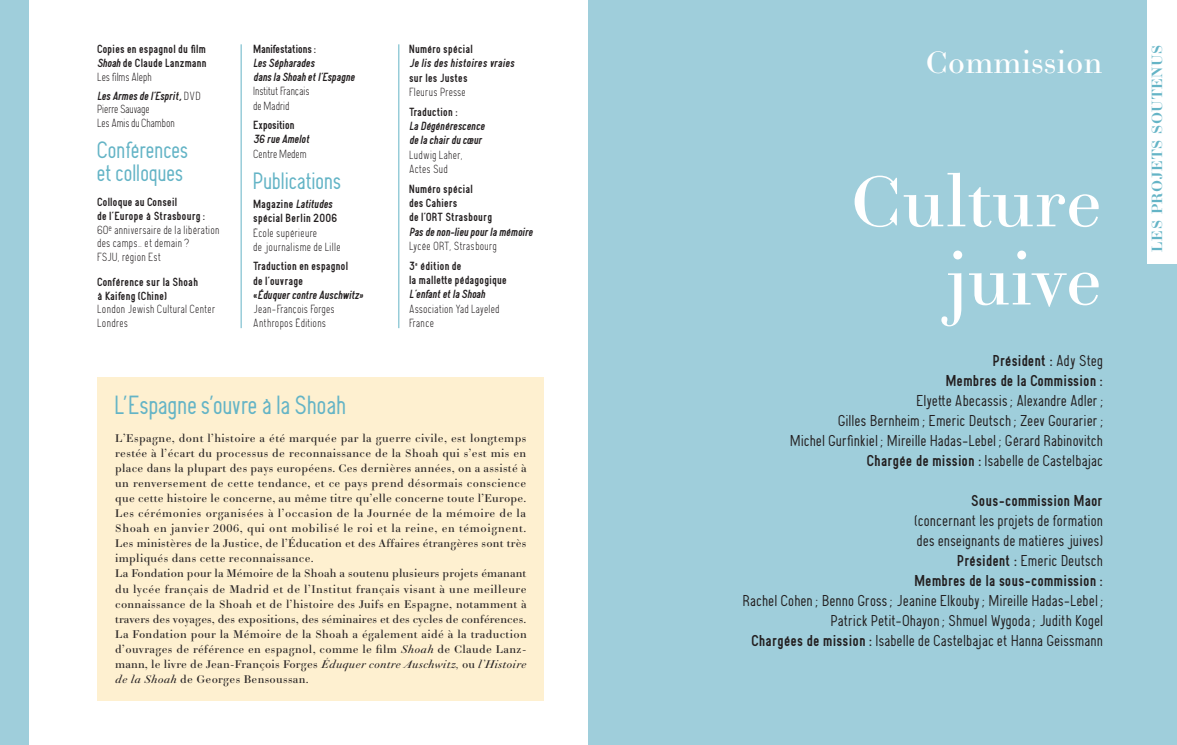
<style>
.page{position:relative;width:1177px;height:745px;background:#fff}
.page>*{position:absolute;margin:0;border:0;box-sizing:border-box;transform-origin:0 0}
.t1{font:72.5px/78.1px "Didot Elder";color:#fff;text-align:right}
.t2{font:31.25px "Didot Elder";color:#fff}
.t3{font:25px "Normale Legere";letter-spacing:.05em;color:#64b4c6}
.t4{font:22.5px/23.5px "Normale Legere";letter-spacing:.055em;color:#64b4c6}
.t5{font:15px/20px "Normale Legere";letter-spacing:.08em;color:#231f20;text-align:right}
.t6{font:700 15px "Didot Elder";letter-spacing:.045em;color:#64b4c6}
.t7{font:11.25px/15px "Didot Elder";letter-spacing:.025em;color:#231f20}
.t8{font:11.25px/14.4px "Normale Grasse";letter-spacing:.075em;color:#231f20}
.t9{font:11.25px/14.2px "Normale Fine";letter-spacing:.065em;color:#231f20}
.t10{font:11.25px/14.2px "Normale Grasse Italique";letter-spacing:.045em;color:#231f20}
.t11{font:11.25px/13.8px "Normale Fine";letter-spacing:.04em;color:#231f20}
.s1{font-family:"Normale Grasse Italique"}
.s2{font-family:"Normale Fine"}
.s3{font-family:"Normale Grasse"}
.s4{font-style:italic}
</style>
<div class="page">
<div style="left:0;top:0;width:28px;height:744px;background:#9fcedb"></div>
<hr style="left:241px;top:44px;width:1px;height:284px;background:#64b4c6">
<hr style="left:398px;top:44px;width:1px;height:284px;background:#64b4c6">
<div style="left:588px;top:0;width:558px;height:744px;background:#9fcedb"></div>
<div style="left:97px;top:376px;width:447px;height:324px;background:#fef0d0"></div>
<div style="left:1146px;top:264px;width:30px;height:480px;background:#9fcedb"></div>
<p class="t8" style="left:97px;top:43px;width:110px;line-height:13.8px;text-align:justify">Copies en espagnol du film <span class="s1">Shoah</span> de Claude Lanzmann <span class="s2">Les films Aleph</span></p>
<p class="t11" style="left:97px;top:90px;width:105px"><span class="s1">Les Armes de l’Esprit,</span> DVD<br>Pierre Sauvage<br>Les Amis du Chambon</p>
<p class="t4" style="left:97px;top:140px;width:92px">Conférences et colloques</p>
<p class="t9" style="left:97px;top:196px;width:123px;line-height:13.8px"><span class="s3">Colloque au Conseil<br>de l’Europe à Strasbourg :<br></span>60<sup>e</sup> anniversaire de la libération des camps… et demain ?<br>FSJU, région Est</p>
<p class="t8" style="left:97px;top:276px;width:119px;line-height:13.8px">Conférence sur la Shoah<br>à Kaifeng (Chine)<br><span class="s2">London Jewish Cultural Center<br>Londres</span></p>
<p class="t10" style="left:253px;top:43px;width:102px"><span class="s3">Manifestations :<br></span>Les Sépharades<br>dans la Shoah et l’Espagne<br><span class="s2">Institut Français<br>de Madrid</span></p>
<p class="t10" style="left:253px;top:119px;width:57px"><span class="s3">Exposition<br></span>36 rue Amelot<br><span class="s2">Centre Medem</span></p>
<p class="t4" style="left:253px;top:171px;width:89px">Publications</p>
<p class="t9" style="left:253px;top:198px;width:88px"><span class="s3">Magazine</span> <span class="s1">Latitudes </span><span class="s3">spécial Berlin 2006<br></span>École supérieure<br>de journalisme de Lille</p>
<p class="t9" style="left:253px;top:260px;width:111px"><span class="s3">Traduction en espagnol<br>de l’ouvrage<br>«</span><span class="s1">Éduquer contre Auschwitz»<br></span>Jean-François Forges<br>Anthropos Éditions</p>
<p class="t8" style="left:409px;top:43px;width:106px">Numéro spécial<br><span class="s1">Je lis des histoires vraies </span>sur les Justes<br><span class="s2">Fleurus Presse</span></p>
<p class="t10" style="left:409px;top:105px;width:76px"><span class="s3">Traduction :<br></span>La Dégénérescence de la chair du cœur<br><span class="s2">Ludwig Laher,<br>Actes Sud</span></p>
<p class="t8" style="left:409px;top:182px;width:125px">Numéro spécial<br>des Cahiers<br>de l’ORT Strasbourg<br><span class="s1">Pas de non-lieu pour la mémoire<br></span><span class="s2">Lycée ORT, Strasbourg</span></p>
<p class="t8" style="left:409px;top:259px;width:98px">3<sup>e</sup> édition de<br>la mallette pédagogique<br><span class="s1">L’enfant et la Shoah<br></span><span class="s2">Association Yad Layeled<br>France</span></p>
<p class="t3" style="left:115px;top:395px;width:232px">L’Espagne s’ouvre à la Shoah</p>
<p class="t7" style="left:115px;top:432px;width:413px">L’Espagne, dont l’histoire a été marquée par la guerre civile, est longtemps restée à l’écart du processus de reconnaissance de la Shoah qui s’est mis en place dans la plupart des pays européens. Ces dernières années, on a assisté à un renversement de cette tendance, et ce pays prend désormais conscience que cette histoire le concerne, au même titre qu’elle concerne toute l’Europe.<br>Les cérémonies organisées à l’occasion de la Journée de la mémoire de la Shoah en janvier 2006, qui ont mobilisé le roi et la reine, en témoignent.<br>Les ministères de la Justice, de l’Éducation et des Affaires étrangères sont très impliqués dans cette reconnaissance.<br>La Fondation pour la Mémoire de la Shoah a soutenu plusieurs projets émanant du lycée français de Madrid et de l’Institut français visant à une meilleure connaissance de la Shoah et de l’histoire des Juifs en Espagne, notamment à travers des voyages, des expositions, des séminaires et des cycles de conférences.<br>La Fondation pour la Mémoire de la Shoah a également aidé à la traduction d’ouvrages de référence en espagnol, comme le film <span class="s4">Shoah</span> de Claude Lanz&shy;mann, le livre de Jean-François Forges <span class="s4">Éduquer contre Auschwitz,</span> ou <span class="s4">l’Histoire de la Shoah</span> de Georges Bensoussan.</p>
<p class="t2" style="left:925px;top:52px;width:179px">Commission</p>
<p class="t1" style="left:850px;top:173px;width:254px">Culture juive</p>
<p class="t5" style="left:790px;top:352px;width:314px"><span class="s3">Président :</span> Ady Steg<br><span class="s3">Membres de la Commission :<br></span>Elyette Abecassis ; Alexandre Adler ;<br>Gilles Bernheim ; Emeric Deutsch ; Zeev Gourarier ;<br>Michel Gurfinkiel ; Mireille Hadas-Lebel ; Gérard Rabinovitch <span class="s3">Chargée de mission :</span> Isabelle de Castelbajac</p>
<p class="t5" style="left:743px;top:492px;width:361px"><span class="s3">Sous-commission Maor<br></span>(concernant les projets de formation<br>des enseignants de matières juives)<br><span class="s3">Président :</span> Emeric Deutsch<br><span class="s3">Membres de la sous-commission :<br></span>Rachel Cohen ; Benno Gross ; Jeanine Elkouby ; Mireille Hadas-Lebel ; Patrick Petit-Ohayon ; Shmuel Wygoda ; Judith Kogel<br><span class="s3">Chargées de mission :</span> Isabelle de Castelbajac et Hanna Geissmann</p>
<p class="t6" style="left:1151px;top:252px;width:209px;rotate:-90deg">LES PROJETS SOUTENUS</p>
</div>
